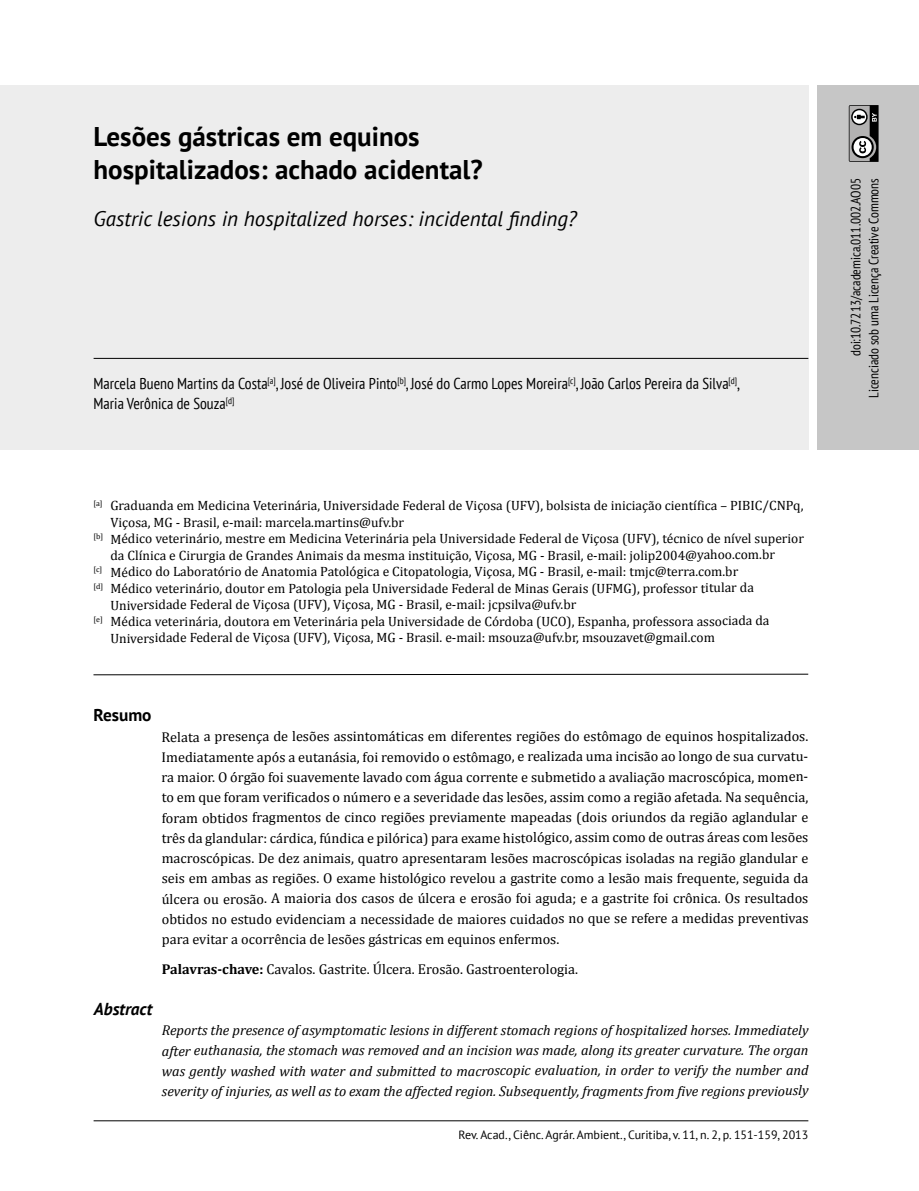
<style>
.page{position:relative;width:919px;height:1191px;background:#fff}
.page>*{position:absolute;margin:0;border:0;box-sizing:border-box;transform-origin:0 0}
.t1{font:700 27px/33px "PT Sans";color:#000}
.t2{font:italic 21px "PT Sans";color:#000}
.t3{font:italic 700 17.25px "PT Sans";color:#000}
.t4{font:700 17.25px "PT Sans";color:#000}
.t5{font:condensed 15.75px/20.2px "PT Sans";color:#000}
.t6{font:14.25px/20.2px "Cambria";letter-spacing:-.005em;color:#000;text-align:justify}
.t7{font:italic 14.25px/20.2px "Cambria";color:#000;text-align:justify}
.t8{font:13.5px "Cambria";letter-spacing:-.005em;color:#000}
.t9{font:condensed 13.5px/18px "PT Sans";color:#000;text-align:right}
.t10{font:12px "PT Sans";color:#000}
.s1{font-weight:700}
</style>
<div class="page">
<hr style="left:94px;top:1120px;width:714px;height:1px;background:#000">
<div style="left:0;top:85px;width:808px;height:365px;background:#ededed"></div>
<div style="left:816px;top:85px;width:102px;height:365px;background:#c6c6c6"></div>
<svg style="left:848px;top:105px;width:30px;height:57px;background:#7a7979"></svg>
<hr style="left:94px;top:358px;width:714px;height:1px;background:#000">
<svg style="left:93px;top:673px;width:716px;height:2px"></svg>
<h1 class="t1" style="left:94px;top:119px;width:390px">Lesões gástricas em equinos hospitalizados: achado acidental?</h1>
<h2 class="t2" style="left:94px;top:205px;width:485px">Gastric lesions in hospitalized horses: incidental finding?</h2>
<p class="t5" style="left:94px;top:373px;width:647px">Marcela Bueno Martins da Costa<sup>[a]</sup>, José de Oliveira Pinto<sup>[b]</sup>, José do Carmo Lopes Moreira<sup>[c]</sup>, João Carlos Pereira da Silva<sup>[d]</sup>,<br>Maria Verônica de Souza<sup>[d]</sup></p>
<p class="t8" style="left:93px;top:497px;width:711px"><sup>[a]</sup> Graduanda em Medicina Veterinária, Universidade Federal de Viçosa (UFV), bolsista de iniciação científica – PIBIC/CNPq,</p>
<p class="t8" style="left:110px;top:514px;width:295px">Viçosa, MG - Brasil, e-mail: marcela.martins@ufv.br</p>
<p class="t8" style="left:93px;top:530px;width:712px"><sup>[b]</sup> Médico veterinário, mestre em Medicina Veterinária pela Universidade Federal de Viçosa (UFV), técnico de nível superior</p>
<p class="t8" style="left:110px;top:547px;width:666px">da Clínica e Cirurgia de Grandes Animais da mesma instituição, Viçosa, MG - Brasil, e-mail: jolip2004@yahoo.com.br</p>
<p class="t8" style="left:93px;top:563px;width:646px"><sup>[c]</sup> Médico do Laboratório de Anatomia Patológica e Citopatologia, Viçosa, MG - Brasil, e-mail: tmjc@terra.com.br</p>
<p class="t8" style="left:93px;top:580px;width:662px"><sup>[d]</sup> Médico veterinário, doutor em Patologia pela Universidade Federal de Minas Gerais (UFMG), professor titular da</p>
<p class="t8" style="left:110px;top:597px;width:467px">Universidade Federal de Viçosa (UFV), Viçosa, MG - Brasil, e-mail: jcpsilva@ufv.br</p>
<p class="t8" style="left:93px;top:613px;width:677px"><sup>[e]</sup> Médica veterinária, doutora em Veterinária pela Universidade de Córdoba (UCO), Espanha, professora associada da</p>
<p class="t8" style="left:110px;top:629px;width:606px">Universidade Federal de Viçosa (UFV), Viçosa, MG - Brasil. e-mail: msouza@ufv.br, msouzavet@gmail.com</p>
<p class="t4" style="left:93px;top:704px;width:60px">Resumo</p>
<p class="t6" style="left:162px;top:726px;width:648px">Relata a presença de lesões assintomáticas em diferentes regiões do estômago de equinos hospitalizados.<br>Imediatamente após a eutanásia, foi removido o estômago, e realizada uma incisão ao longo de sua curvatu&shy;ra maior. O órgão foi suavemente lavado com água corrente e submetido a avaliação macroscópica, momen&shy;to em que foram verificados o número e a severidade das lesões, assim como a região afetada. Na sequência, foram obtidos fragmentos de cinco regiões previamente mapeadas (dois oriundos da região aglandular e três da glandular: cárdica, fúndica e pilórica) para exame histológico, assim como de outras áreas com lesões macroscópicas. De dez animais, quatro apresentaram lesões macroscópicas isoladas na região glandular e seis em ambas as regiões. O exame histológico revelou a gastrite como a lesão mais frequente, seguida da úlcera ou erosão. A maioria dos casos de úlcera e erosão foi aguda; e a gastrite foi crônica. Os resultados obtidos no estudo evidenciam a necessidade de maiores cuidados no que se refere a medidas preventivas para evitar a ocorrência de lesões gástricas em equinos enfermos.</p>
<p class="t6" style="left:162px;top:959px;width:418px"><span class="s1">Palavras-chave:</span> Cavalos. Gastrite. Úlcera. Erosão. Gastroenterologia.</p>
<p class="t3" style="left:94px;top:997px;width:60px">Abstract</p>
<p class="t7" style="left:162px;top:1019px;width:648px">Reports the presence of asymptomatic lesions in different stomach regions of hospitalized horses. Immediately after euthanasia, the stomach was removed and an incision was made, along its greater curvature. The organ was gently washed with water and submitted to macroscopic evaluation, in order to verify the number and severity of injuries, as well as to exam the affected region. Subsequently, fragments from five regions previously</p>
<p class="t10" style="left:458px;top:1126px;width:351px">Rev. Acad., Ciênc. Agrár. Ambient., Curitiba, v. 11, n. 2, p. 151-159, 2013</p>
<p class="t9" style="left:846px;top:398px;width:221px;rotate:-90deg">doi:10.7213/academica.011.002.AO05<br>Licenciado sob uma Licença Creative Commons</p>
</div>
